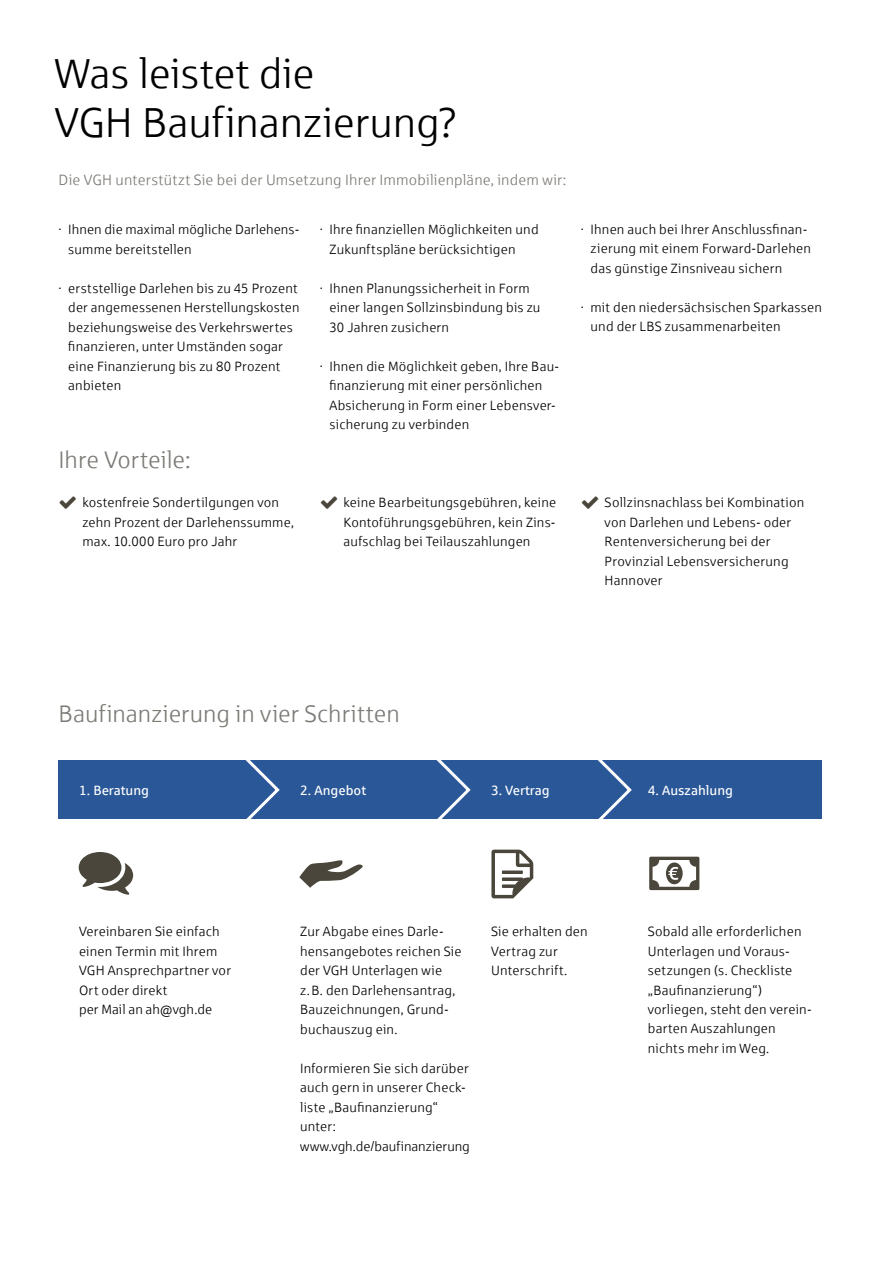
<style>
.page{position:relative;width:881px;height:1263px;background:#fff}
.page>*{position:absolute;margin:0;border:0;box-sizing:border-box;transform-origin:0 0}
.t1{font:42px/48.8px "Sparkasse Lt";letter-spacing:-.005em;color:#000}
.t2{font:24px "Sparkasse Lt";color:#7d7b76}
.t3{font:15px "Sparkasse Lt";letter-spacing:.01em;color:#7d7b76}
.t4{font:13.5px/19.5px "Sparkasse Lt";letter-spacing:.015em;color:#000}
.t5{font:13.5px "Sparkasse Rg";color:#fff}
</style>
<div class="page">
<div style="left:58px;top:760px;width:764px;height:59px;background:#2a5797"></div>
<svg style="left:245px;top:760px;width:35px;height:59px"></svg>
<svg style="left:436px;top:760px;width:35px;height:59px"></svg>
<svg style="left:597px;top:760px;width:35px;height:59px"></svg>
<svg style="left:79px;top:852px;width:54px;height:43px"></svg>
<svg style="left:649px;top:857px;width:50px;height:33px"></svg>
<svg style="left:299px;top:860px;width:63px;height:28px"></svg>
<svg style="left:491px;top:850px;width:42px;height:48px"></svg>
<h1 class="t1" style="left:55px;top:48px;width:404px">Was leistet die<br>VGH Baufinanzierung?</h1>
<p class="t3" style="left:58px;top:171px;width:509px">Die VGH unterstützt Sie bei der Umsetzung Ihrer Immobilienpläne, indem wir:</p>
<p class="t4" style="left:68px;top:219px;width:232px;text-indent:-10px">· Ihnen die maximal mögliche Darlehens&shy;summe bereitstellen</p>
<p class="t4" style="left:68px;top:278px;width:233px;text-indent:-10px">· erststellige Darlehen bis zu 45 Prozent der angemessenen Herstellungskosten beziehungsweise des Verkehrswertes finanzieren, unter Umständen sogar eine Finanzierung bis zu 80 Prozent anbieten</p>
<p class="t4" style="left:329px;top:219px;width:211px;text-indent:-10px">· Ihre finanziellen Möglichkeiten und<br>Zukunftspläne berücksichtigen</p>
<p class="t4" style="left:329px;top:278px;width:212px;text-indent:-10px">· Ihnen Planungssicherheit in Form einer langen Sollzinsbindung bis zu<br>30 Jahren zusichern</p>
<p class="t4" style="left:329px;top:356px;width:231px;text-indent:-10px">· Ihnen die Möglichkeit geben, Ihre Bau&shy;finanzierung mit einer persönlichen Absicherung in Form einer Lebensver&shy;sicherung zu verbinden</p>
<p class="t4" style="left:590px;top:219px;width:222px;text-indent:-10px">· Ihnen auch bei Ihrer Anschlussfinan&shy;zierung mit einem Forward-Darlehen das günstige Zinsniveau sichern</p>
<p class="t4" style="left:590px;top:297px;width:233px;text-indent:-10px">· mit den niedersächsischen Sparkassen und der LBS zusammenarbeiten</p>
<h2 class="t2" style="left:58px;top:445px;width:133px">Ihre Vorteile:</h2>
<p class="t4" style="left:82px;top:492px;width:213px">kostenfreie Sondertilgungen von zehn Prozent der Darlehenssumme, max. 10.000 Euro pro Jahr</p>
<p class="t4" style="left:343px;top:492px;width:214px;text-align:justify">keine Bearbeitungsgebühren, keine Kontoführungsgebühren, kein Zins&shy;aufschlag bei Teilauszahlungen</p>
<p class="t4" style="left:604px;top:492px;width:201px">Sollzinsnachlass bei Kombination von Darlehen und Lebens- oder<br>Rentenversicherung bei der<br>Provinzial Lebensversicherung<br>Hannover</p>
<h2 class="t2" style="left:58px;top:699px;width:342px">Baufinanzierung in vier Schritten</h2>
<p class="t5" style="left:79px;top:782px;width:72px">1. Beratung</p>
<p class="t5" style="left:300px;top:782px;width:68px">2. Angebot</p>
<p class="t5" style="left:491px;top:782px;width:60px">3. Vertrag</p>
<p class="t5" style="left:647px;top:782px;width:87px">4. Auszahlung</p>
<p class="t4" style="left:79px;top:921px;width:153px">Vereinbaren Sie einfach einen Termin mit Ihrem<br>VGH Ansprechpartner vor<br>Ort oder direkt<br>per Mail an ah@vgh.de</p>
<p class="t4" style="left:300px;top:921px;width:163px">Zur Abgabe eines Darle&shy;hensangebotes reichen Sie der VGH Unterlagen wie z.B. den Darlehensantrag,<br>Bauzeichnungen, Grund&shy;buchauszug ein.</p>
<p class="t4" style="left:300px;top:1058px;width:171px">Informieren Sie sich darüber auch gern in unserer Check&shy;liste „Baufinanzierung“ unter: www.vgh.de/baufinanzierung</p>
<p class="t4" style="left:491px;top:921px;width:98px">Sie erhalten den<br>Vertrag zur<br>Unterschrift.</p>
<p class="t4" style="left:647px;top:921px;width:165px">Sobald alle erforderlichen<br>Unterlagen und Voraus&shy;setzungen (s. Checkliste „Baufinanzierung“) vorliegen, steht den verein&shy;barten Auszahlungen nichts mehr im Weg.</p>
</div>
